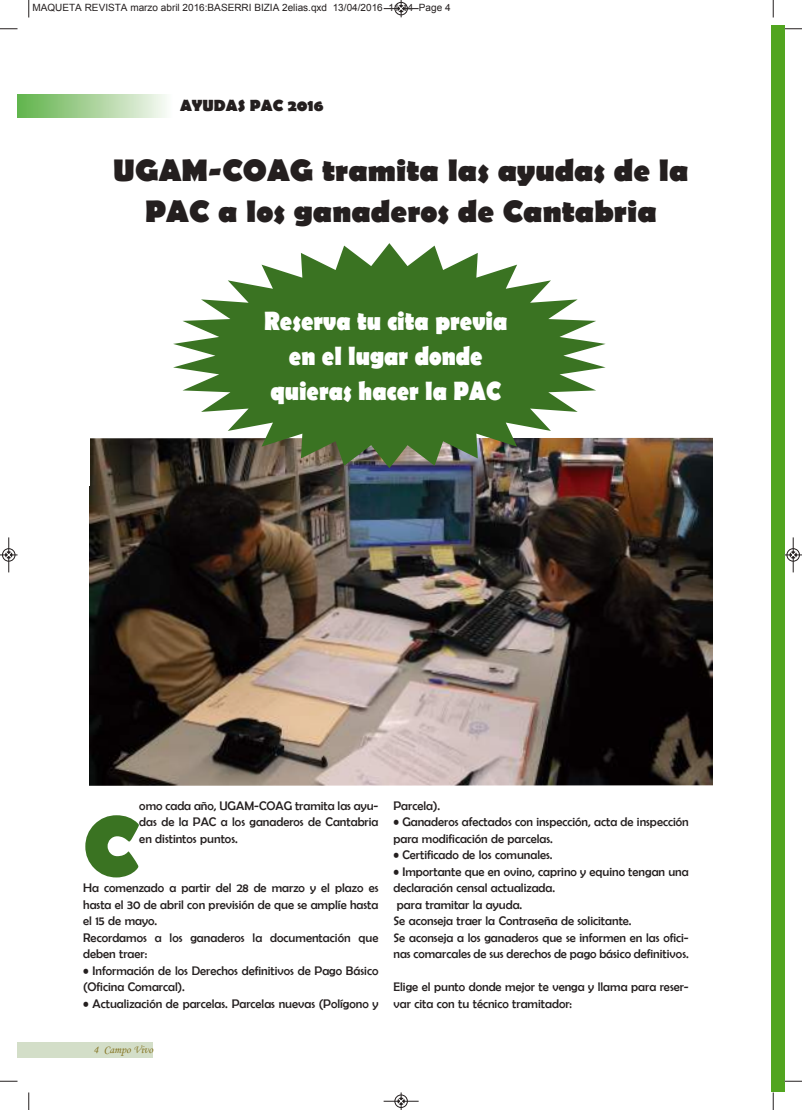
<style>
.page{position:relative;width:802px;height:1110px;background:#fff}
.page>*{position:absolute;margin:0;border:0;box-sizing:border-box;transform-origin:0 0}
.t1{font:700 86.12px "Berlin Sans FB";color:#3a7322}
.t2{font:700 31.25px/41.2px "Berlin Sans FB";color:#241f1f;text-align:center}
.t3{font:700 26.62px/35px "Berlin Sans FB";color:#fff;text-align:center;scale:.87 1}
.t4{font:700 16.25px "Berlin Sans FB";color:#241f1f}
.t5{font:12.5px/16.5px "Berlin Sans FB";color:#241f1f}
.t6{font:11.25px "Monotype Corsiva";color:#847321}
.t7{font:10px "Arial";color:#241f1f}
</style>
<div class="page">
<div style="left:771px;top:25px;width:13px;height:1067px;background:#51a51f"></div>
<img style="left:18px;top:95px;width:148px;height:23px">
<div style="left:18px;top:1042px;width:135px;height:16px;background:#d3dec8"></div>
<img style="left:89px;top:438px;width:624px;height:348px">
<svg style="left:173px;top:243px;width:432px;height:225px;fill:#3a7322"></svg>
<svg style="left:28px;top:0;width:2px;height:18px"></svg>
<svg style="left:0;top:28px;width:18px;height:2px"></svg>
<svg style="left:772px;top:0;width:2px;height:18px"></svg>
<svg style="left:784px;top:28px;width:18px;height:2px"></svg>
<svg style="left:28px;top:1092px;width:2px;height:18px"></svg>
<svg style="left:0;top:1081px;width:18px;height:1px"></svg>
<svg style="left:772px;top:1092px;width:2px;height:18px"></svg>
<svg style="left:784px;top:1081px;width:18px;height:1px"></svg>
<div style="left:394px;top:2px;width:14px;height:13px;border:1px solid #fff;border-radius:50%"></div>
<hr style="left:383px;top:8px;width:35px;height:1px;background:#241f1f">
<div style="left:395px;top:2px;width:12px;height:13px;border:1px solid #241f1f;border-radius:50%"></div>
<svg style="left:398px;top:0;width:6px;height:17px"></svg>
<div style="left:394px;top:1094px;width:14px;height:14px;border:1px solid #fff;border-radius:50%"></div>
<hr style="left:383px;top:1101px;width:35px;height:1px;background:#241f1f">
<div style="left:395px;top:1095px;width:12px;height:13px;border:1px solid #241f1f;border-radius:50%"></div>
<svg style="left:398px;top:1092px;width:6px;height:18px"></svg>
<div style="left:2px;top:548px;width:13px;height:14px;border:1px solid #fff;border-radius:50%"></div>
<hr style="left:9px;top:537px;width:1px;height:35px;background:#241f1f">
<div style="left:2px;top:548px;width:13px;height:13px;border:1px solid #241f1f;border-radius:50%"></div>
<svg style="left:0;top:552px;width:18px;height:6px"></svg>
<div style="left:786px;top:548px;width:13px;height:14px;border:1px solid #fff;border-radius:50%"></div>
<hr style="left:793px;top:537px;width:1px;height:35px;background:#241f1f">
<div style="left:786px;top:548px;width:13px;height:13px;border:1px solid #241f1f;border-radius:50%"></div>
<svg style="left:784px;top:552px;width:18px;height:6px"></svg>
<p class="t7" style="left:32px;top:2px;width:419px">MAQUETA REVISTA marzo abril 2016:BASERRI BIZIA 2elias.qxd 13/04/2016 11:44 Page 4</p>
<h3 class="t4" style="left:180px;top:96px;width:145px">AYUDAS PAC 2016</h3>
<h2 class="t2" style="left:113px;top:151px;width:577px">UGAM-COAG tramita las ayudas de la<br>PAC a los ganaderos de Cantabria</h2>
<h3 class="t3" style="left:264px;top:305px;width:281px">Reserva tu cita previa en el lugar donde quieras hacer la PAC</h3>
<p class="t5" style="left:139px;top:797px;width:241px;text-align:justify">omo cada año, UGAM-COAG tramita las ayu&shy;das de la PAC a los ganaderos de Cantabria en distintos puntos.</p>
<p class="t5" style="left:83px;top:880px;width:297px">Ha comenzado a partir del 28 de marzo y el plazo es hasta el 30 de abril con previsión de que se amplíe hasta el 15 de mayo.<br>Recordamos a los ganaderos la documentación que deben traer:</p>
<p class="t5" style="left:83px;top:962px;width:297px">• Información de los Derechos definitivos de Pago Básico (Oficina Comarcal).</p>
<p class="t5" style="left:83px;top:995px;width:297px">• Actualización de parcelas. Parcelas nuevas (Polígono y</p>
<h1 class="t1" style="left:83px;top:798px;width:58px">C</h1>
<p class="t6" style="left:93px;top:1044px;width:61px">4 Campo Vivo</p>
<p class="t5" style="left:393px;top:797px;width:48px">Parcela).</p>
<p class="t5" style="left:393px;top:814px;width:297px">• Ganaderos afectados con inspección, acta de inspección para modificación de parcelas.</p>
<p class="t5" style="left:393px;top:847px;width:161px">• Certificado de los comunales.</p>
<p class="t5" style="left:393px;top:863px;width:297px">• Importante que en ovino, caprino y equino tengan una declaración censal actualizada.<br>para tramitar la ayuda.<br>Se aconseja traer la Contraseña de solicitante.<br>Se aconseja a los ganaderos que se informen en las ofici&shy;nas comarcales de sus derechos de pago básico definitivos.</p>
<p class="t5" style="left:393px;top:979px;width:297px">Elige el punto donde mejor te venga y llama para reser&shy;var cita con tu técnico tramitador:</p>
</div>
